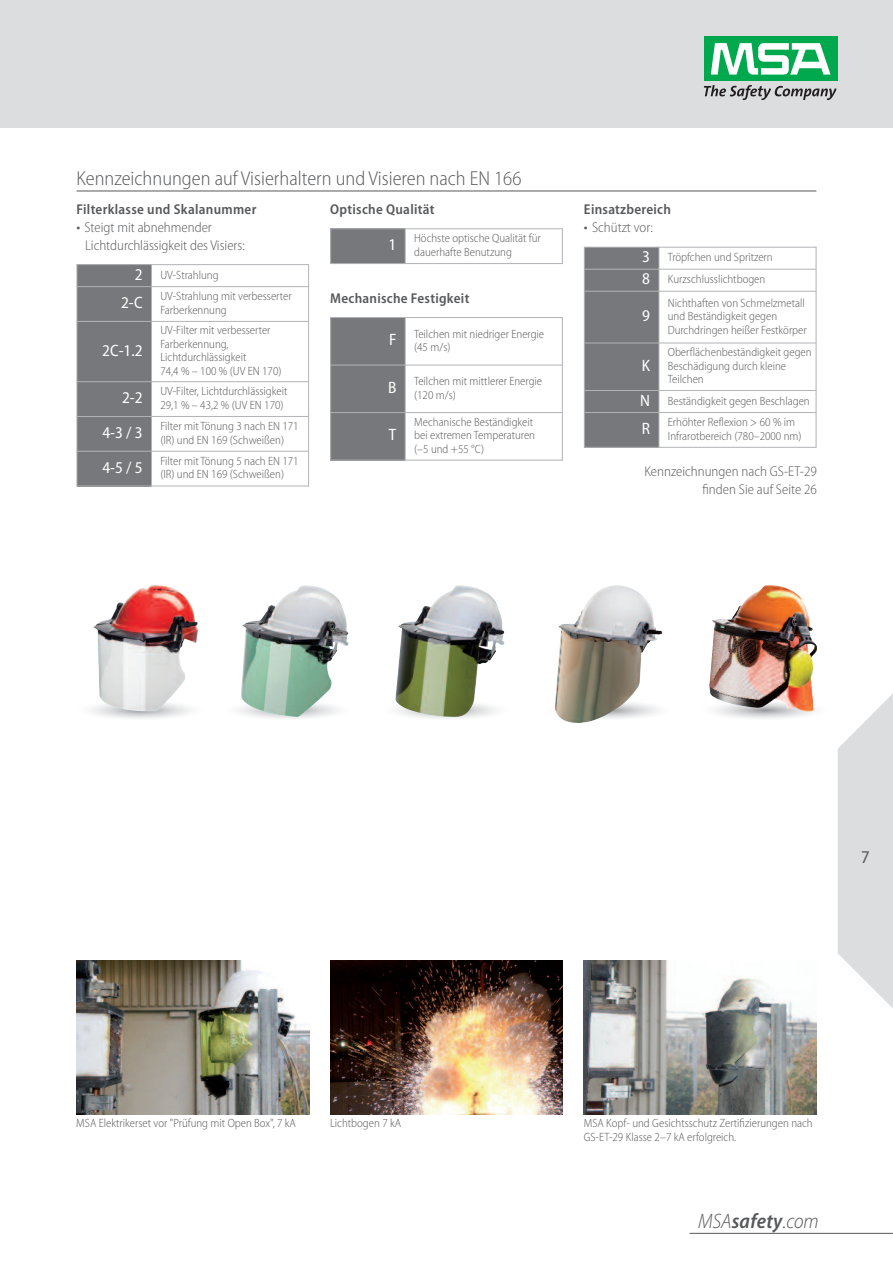
<style>
.page{position:relative;width:893px;height:1263px;background:#fff}
.page>*{position:absolute;margin:0;border:0;box-sizing:border-box;transform-origin:0 0}
.t1{font:italic 300 semi-condensed 21px "Myriad Pro";color:#57585a}
.t2{font:300 semi-condensed 20.25px "Myriad Pro";color:#57585a}
.t3{font:semi-condensed 18px "Myriad Pro";color:#57585a}
.t4{font:semi-condensed 16.5px "Myriad Pro";color:#fff}
.t5{font:300 semi-condensed 14.25px/18px "Myriad Pro";color:#57585a;text-align:right}
.t6{font:600 semi-condensed 14.25px "Myriad Pro";letter-spacing:.02em;color:#57585a}
.t7{font:300 semi-condensed 12px/13.5px "Myriad Pro";color:#57585a}
.s1{font-size:15.6px}
.s2{font-weight:400;font-size:16.5px;color:#fff}
.s3{font-weight:600}
</style>
<div class="page">
<div style="left:0;top:0;width:893px;height:128px;background:#dcdddf"></div>
<hr style="left:690px;top:1233px;width:203px;height:1px;background:#57585a">
<svg style="left:91px;top:708px;width:99px;height:11px"></svg>
<div style="left:224px;top:699px;width:128px;height:21px;background:linear-gradient(to right,#f6f7f7,#f8f8f8)"></div>
<div style="left:382px;top:699px;width:128px;height:21px;background:linear-gradient(to right,#f7f7f8,#f7f8f8)"></div>
<svg style="left:717px;top:712px;width:96px;height:7px"></svg>
<svg style="left:838px;top:694px;width:55px;height:314px"></svg>
<img style="left:77px;top:961px;width:232px;height:153px">
<img style="left:330px;top:961px;width:233px;height:153px">
<img style="left:584px;top:961px;width:232px;height:153px">
<img style="left:94px;top:585px;width:104px;height:126px">
<img style="left:241px;top:585px;width:108px;height:132px">
<img style="left:395px;top:585px;width:110px;height:132px">
<img style="left:709px;top:585px;width:108px;height:127px">
<img style="left:555px;top:585px;width:107px;height:138px">
<div style="left:704px;top:37px;width:133px;height:44px;background:#00a94e"></div>
<svg style="left:711px;top:43px;width:119px;height:32px"></svg>
<svg style="left:704px;top:85px;width:133px;height:15px"></svg>
<hr style="left:77px;top:191px;width:739px;height:1px;background:#57585a">
<div style="left:77px;top:264px;width:74px;height:23px;background:#76787b"></div>
<div style="left:77px;top:287px;width:74px;height:34px;background:#76787b"></div>
<div style="left:77px;top:321px;width:74px;height:61px;background:#76787b"></div>
<div style="left:77px;top:382px;width:74px;height:34px;background:#76787b"></div>
<div style="left:77px;top:416px;width:74px;height:35px;background:#76787b"></div>
<div style="left:77px;top:451px;width:74px;height:35px;background:#76787b"></div>
<hr style="left:77px;top:264px;width:1px;height:222px;background:#b2b3b7">
<hr style="left:151px;top:264px;width:1px;height:222px;background:#b2b3b7">
<hr style="left:308px;top:264px;width:1px;height:222px;background:#b2b3b7">
<hr style="left:77px;top:264px;width:232px;height:1px;background:#b2b3b7">
<hr style="left:77px;top:286px;width:232px;height:1px;background:#b2b3b7">
<hr style="left:77px;top:321px;width:232px;height:1px;background:#b2b3b7">
<hr style="left:77px;top:381px;width:232px;height:1px;background:#b2b3b7">
<hr style="left:77px;top:416px;width:232px;height:1px;background:#b2b3b7">
<hr style="left:77px;top:451px;width:232px;height:1px;background:#b2b3b7">
<hr style="left:77px;top:486px;width:232px;height:1px;background:#b2b3b7">
<div style="left:330px;top:228px;width:75px;height:36px;background:#76787b"></div>
<hr style="left:330px;top:228px;width:1px;height:36px;background:#b2b3b7">
<hr style="left:405px;top:228px;width:1px;height:36px;background:#b2b3b7">
<hr style="left:562px;top:228px;width:1px;height:36px;background:#b2b3b7">
<hr style="left:330px;top:228px;width:233px;height:1px;background:#b2b3b7">
<hr style="left:330px;top:263px;width:233px;height:1px;background:#b2b3b7">
<div style="left:330px;top:317px;width:75px;height:48px;background:#76787b"></div>
<div style="left:330px;top:365px;width:75px;height:48px;background:#76787b"></div>
<div style="left:330px;top:413px;width:75px;height:47px;background:#76787b"></div>
<hr style="left:330px;top:317px;width:1px;height:143px;background:#b2b3b7">
<hr style="left:405px;top:317px;width:1px;height:143px;background:#b2b3b7">
<hr style="left:562px;top:317px;width:1px;height:143px;background:#b2b3b7">
<hr style="left:330px;top:317px;width:233px;height:1px;background:#b2b3b7">
<hr style="left:330px;top:365px;width:233px;height:1px;background:#b2b3b7">
<hr style="left:330px;top:412px;width:233px;height:1px;background:#b2b3b7">
<hr style="left:330px;top:460px;width:233px;height:1px;background:#b2b3b7">
<div style="left:584px;top:247px;width:75px;height:22px;background:#76787b"></div>
<div style="left:584px;top:269px;width:75px;height:22px;background:#76787b"></div>
<div style="left:584px;top:291px;width:75px;height:52px;background:#76787b"></div>
<div style="left:584px;top:343px;width:75px;height:47px;background:#76787b"></div>
<div style="left:584px;top:390px;width:75px;height:22px;background:#76787b"></div>
<div style="left:584px;top:412px;width:75px;height:36px;background:#76787b"></div>
<hr style="left:584px;top:247px;width:1px;height:201px;background:#b2b3b7">
<hr style="left:659px;top:247px;width:1px;height:201px;background:#b2b3b7">
<hr style="left:816px;top:247px;width:1px;height:201px;background:#b2b3b7">
<hr style="left:584px;top:247px;width:232px;height:1px;background:#b2b3b7">
<hr style="left:584px;top:269px;width:232px;height:1px;background:#b2b3b7">
<hr style="left:584px;top:291px;width:232px;height:1px;background:#b2b3b7">
<hr style="left:584px;top:343px;width:232px;height:1px;background:#b2b3b7">
<hr style="left:584px;top:390px;width:232px;height:1px;background:#b2b3b7">
<hr style="left:584px;top:412px;width:232px;height:1px;background:#b2b3b7">
<hr style="left:584px;top:447px;width:232px;height:1px;background:#b2b3b7">
<h2 class="t2" style="left:77px;top:168px;width:446px">Kennzeichnungen auf Visierhaltern und Visieren nach EN 166</h2>
<p class="t6" style="left:77px;top:201px;width:181px">Filterklasse und Skalanummer</p>
<p class="t5" style="left:85px;top:219px;width:161px;text-align:left;text-indent:-9px"><span class="s1">•</span> Steigt mit abnehmender<br>Lichtdurchlässigkeit des Visiers:</p>
<p class="t7" style="left:135px;top:268px;width:85px"><span class="s2">2</span> UV-Strahlung</p>
<h3 class="t4" style="left:121px;top:294px;width:23px">2-C</h3>
<p class="t7" style="left:160px;top:290px;width:133px">UV-Strahlung mit verbesserter<br>Farberkennung</p>
<h3 class="t4" style="left:102px;top:341px;width:42px">2C-1.2</h3>
<p class="t6" style="left:330px;top:201px;width:106px">Optische Qualität</p>
<h3 class="t4" style="left:388px;top:236px;width:9px">1</h3>
<p class="t7" style="left:414px;top:232px;width:128px">Höchste optische Qualität für dauerhafte Benutzung</p>
<p class="t6" style="left:330px;top:290px;width:141px">Mechanische Festigkeit</p>
<h3 class="t4" style="left:389px;top:331px;width:9px">F</h3>
<p class="t7" style="left:414px;top:327px;width:132px">Teilchen mit niedriger Energie (45 m/s)</p>
<h3 class="t4" style="left:388px;top:378px;width:10px">B</h3>
<p class="t7" style="left:414px;top:375px;width:129px">Teilchen mit mittlerer Energie (120 m/s)</p>
<h3 class="t4" style="left:389px;top:426px;width:9px">T</h3>
<p class="t7" style="left:414px;top:415px;width:123px">Mechanische Beständigkeit bei extremen Temperaturen (–5 und +55 °C)</p>
<p class="t7" style="left:160px;top:324px;width:123px">UV-Filter mit verbesserter<br>Farberkennung,<br>Lichtdurchlässigkeit<br>74,4 % – 100 % (UV EN 170)</p>
<h3 class="t4" style="left:122px;top:389px;width:22px">2-2</h3>
<p class="t7" style="left:160px;top:385px;width:129px">UV-Filter, Lichtdurchlässigkeit<br>29,1 % – 43,2 % (UV EN 170)</p>
<h3 class="t4" style="left:102px;top:423px;width:42px">4-3/3</h3>
<p class="t7" style="left:160px;top:420px;width:140px">Filter mit Tönung 3 nach EN 171 (IR) und EN 169 (Schweißen)</p>
<h3 class="t4" style="left:102px;top:458px;width:42px">4-5/5</h3>
<p class="t7" style="left:160px;top:454px;width:140px">Filter mit Tönung 5 nach EN 171 (IR) und EN 169 (Schweißen)</p>
<p class="t6" style="left:584px;top:201px;width:88px">Einsatzbereich</p>
<p class="t5" style="left:584px;top:219px;width:70px"><span class="s1">•</span> Schützt vor:</p>
<p class="t7" style="left:642px;top:246px;width:132px;line-height:22px"><span class="s2">3</span> Tröpfchen und Spritzern<br><span class="s2">8</span> Kurzschlusslichtbogen</p>
<h3 class="t4" style="left:642px;top:307px;width:9px">9</h3>
<p class="t7" style="left:668px;top:296px;width:140px">Nichthaften von Schmelzmetall und Beständigkeit gegen<br>Durchdringen heißer Festkörper</p>
<p class="t7" style="left:668px;top:346px;width:145px">Oberflächenbeständigkeit gegen<br>Beschädigung durch kleine<br>Teilchen</p>
<p class="t7" style="left:640px;top:394px;width:171px"><span class="s2">N</span> Beständigkeit gegen Beschlagen</p>
<h3 class="t4" style="left:642px;top:420px;width:10px">R</h3>
<p class="t7" style="left:668px;top:416px;width:135px">Erhöhter Reflexion &gt; 60 % im<br>Infrarotbereich (780–2000 nm)</p>
<h3 class="t4" style="left:642px;top:356px;width:10px">K</h3>
<p class="t5" style="left:644px;top:463px;width:174px">Kennzeichnungen nach GS-ET-29 finden Sie auf Seite 26</p>
<h3 class="t3" style="left:861px;top:847px;width:10px">7</h3>
<p class="t7" style="left:76px;top:1116px;width:221px">MSA Elektrikerset vor "Prüfung mit Open Box", 7 kA</p>
<p class="t7" style="left:584px;top:1116px;width:231px;line-height:14.2px">MSA Kopf- und Gesichtsschutz Zertifizierungen nach<br>GS-ET-29 Klasse 2–7 kA erfolgreich.</p>
<p class="t7" style="left:330px;top:1116px;width:73px">Lichtbogen 7 kA</p>
<h1 class="t1" style="left:698px;top:1209px;width:122px">MSA<span class="s3">safety</span>.com</h1>
</div>
